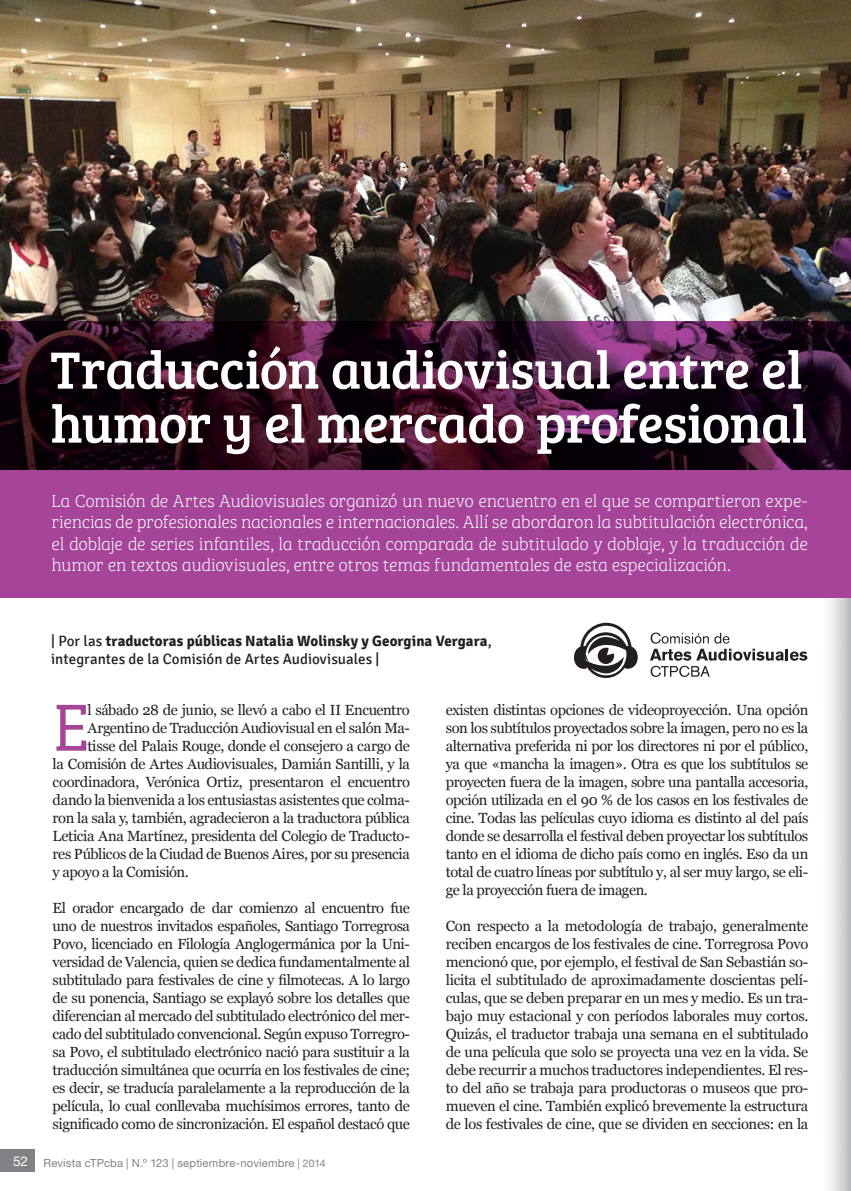
<style>
.page{position:relative;width:851px;height:1191px;background:#fff}
.page>*{position:absolute;margin:0;border:0;box-sizing:border-box;transform-origin:0 0}
.t1{font:300 68.85px "Bree Serif";color:#a54499}
.t2{font:54px/54px "Bree Serif";letter-spacing:-.015em;color:#fff}
.t3{font:18px/21.6px "Bree Serif Th";letter-spacing:-.01em;color:#fff;text-align:justify}
.t4{font:15px/18px "Signika";color:#231f20}
.t5{font:14.7px/18px "Georgia";letter-spacing:-.03em;color:#231f20;text-align:justify}
.t6{font:11.25px "Helvetica Neue LT Std";letter-spacing:.015em;color:#808285}
.s1{font-weight:700}
.s2{font-size:13.5px;color:#fff}
.s3{font-size:10.5px}
</style>
<div class="page">
<div style="left:0;top:1149px;width:34px;height:22px;background:#808285"></div>
<img style="left:822px;top:597px;width:28px;height:594px">
<img style="left:0;top:0;width:850px;height:322px">
<img style="left:0;top:322px;width:850px;height:148px">
<div style="left:0;top:470px;width:850px;height:127px;background:#a54499"></div>
<svg style="left:650px;top:632px;width:157px;height:45px"></svg>
<svg style="left:574px;top:623px;width:63px;height:55px"></svg>
<h2 class="t2" style="left:50px;top:347px;width:758px">Traducción audiovisual entre el humor y el mercado profesional</h2>
<p class="t3" style="left:51px;top:491px;width:757px">La Comisión de Artes Audiovisuales organizó un nuevo encuentro en el que se compartieron expe&shy;riencias de profesionales nacionales e internacionales. Allí se abordaron la subtitulación electrónica, el doblaje de series infantiles, la traducción comparada de subtitulado y doblaje, y la traducción de humor en textos audiovisuales, entre otros temas fundamentales de esta especialización.</p>
<p class="t4" style="left:51px;top:632px;width:442px">| Por las <span class="s1">traductoras públicas Natalia Wolinsky y Georgina Vergara</span>, integrantes de la Comisión de Artes Audiovisuales |</p>
<h1 class="t1" style="left:53px;top:701px;width:38px">E</h1>
<p class="t5" style="left:87px;top:700px;width:324px">l sábado 28 de junio, se llevó a cabo el II Encuentro</p>
<p class="t5" style="left:87px;top:718px;width:324px">Argentino de Traducción Audiovisual en el salón Ma-</p>
<p class="t5" style="left:87px;top:736px;width:324px">tisse del Palais Rouge, donde el consejero a cargo de</p>
<p class="t5" style="left:53px;top:754px;width:358px">la Comisión de Artes Audiovisuales, Damián Santilli, y la</p>
<p class="t5" style="left:53px;top:772px;width:359px">coordinadora, Verónica Ortiz, presentaron el encuentro</p>
<p class="t5" style="left:53px;top:790px;width:358px">dando la bienvenida a los entusiastas asistentes que colma-</p>
<p class="t5" style="left:53px;top:808px;width:359px">ron la sala y, también, agradecieron a la traductora pública</p>
<p class="t5" style="left:53px;top:826px;width:359px">Leticia Ana Martínez, presidenta del Colegio de Traducto-</p>
<p class="t5" style="left:53px;top:844px;width:359px">res Públicos de la Ciudad de Buenos Aires, por su presencia</p>
<p class="t5" style="left:53px;top:862px;width:138px">y apoyo a la Comisión.</p>
<p class="t5" style="left:53px;top:898px;width:359px">El orador encargado de dar comienzo al encuentro fue uno de nuestros invitados españoles, Santiago Torregrosa Povo, licenciado en Filología Anglogermánica por la Uni&shy;versidad de Valencia, quien se dedica fundamentalmente al subtitulado para festivales de cine y filmotecas. A lo largo de su ponencia, Santiago se explayó sobre los detalles que diferencian al mercado del subtitulado electrónico del mer&shy;cado del subtitulado convencional. Según expuso Torregro&shy;sa Povo, el subtitulado electrónico nació para sustituir a la traducción simultánea que ocurría en los festivales de cine; es decir, se traducía paralelamente a la reproducción de la película, lo cual conllevaba muchísimos errores, tanto de significado como de sincronización. El español destacó que</p>
<p class="t6" style="left:13px;top:1158px;width:314px"><span class="s2">52</span> Revista cTPcba | N.º 123 | septiembre-noviembre <span class="s3">| 2014</span></p>
<p class="t5" style="left:446px;top:700px;width:364px">existen distintas opciones de videoproyección. Una opción son los subtítulos proyectados sobre la imagen, pero no es la alternativa preferida ni por los directores ni por el público, ya que «mancha la imagen». Otra es que los subtítulos se proyecten fuera de la imagen, sobre una pantalla accesoria, opción utilizada en el 90 % de los casos en los festivales de cine. Todas las películas cuyo idioma es distinto al del país donde se desarrolla el festival deben proyectar los subtítulos tanto en el idioma de dicho país como en inglés. Eso da un total de cuatro líneas por subtítulo y, al ser muy largo, se eli&shy;ge la proyección fuera de imagen.</p>
<p class="t5" style="left:446px;top:916px;width:364px">Con respecto a la metodología de trabajo, generalmente reciben encargos de los festivales de cine. Torregrosa Povo mencionó que, por ejemplo, el festival de San Sebastián so&shy;licita el subtitulado de aproximadamente doscientas pelí&shy;culas, que se deben preparar en un mes y medio. Es un tra&shy;bajo muy estacional y con períodos laborales muy cortos.<br>Quizás, el traductor trabaja una semana en el subtitulado de una película que solo se proyecta una vez en la vida. Se debe recurrir a muchos traductores independientes. El res&shy;to del año se trabaja para productoras o museos que pro&shy;mueven el cine. También explicó brevemente la estructura de los festivales de cine, que se dividen en secciones: en la</p>
</div>
